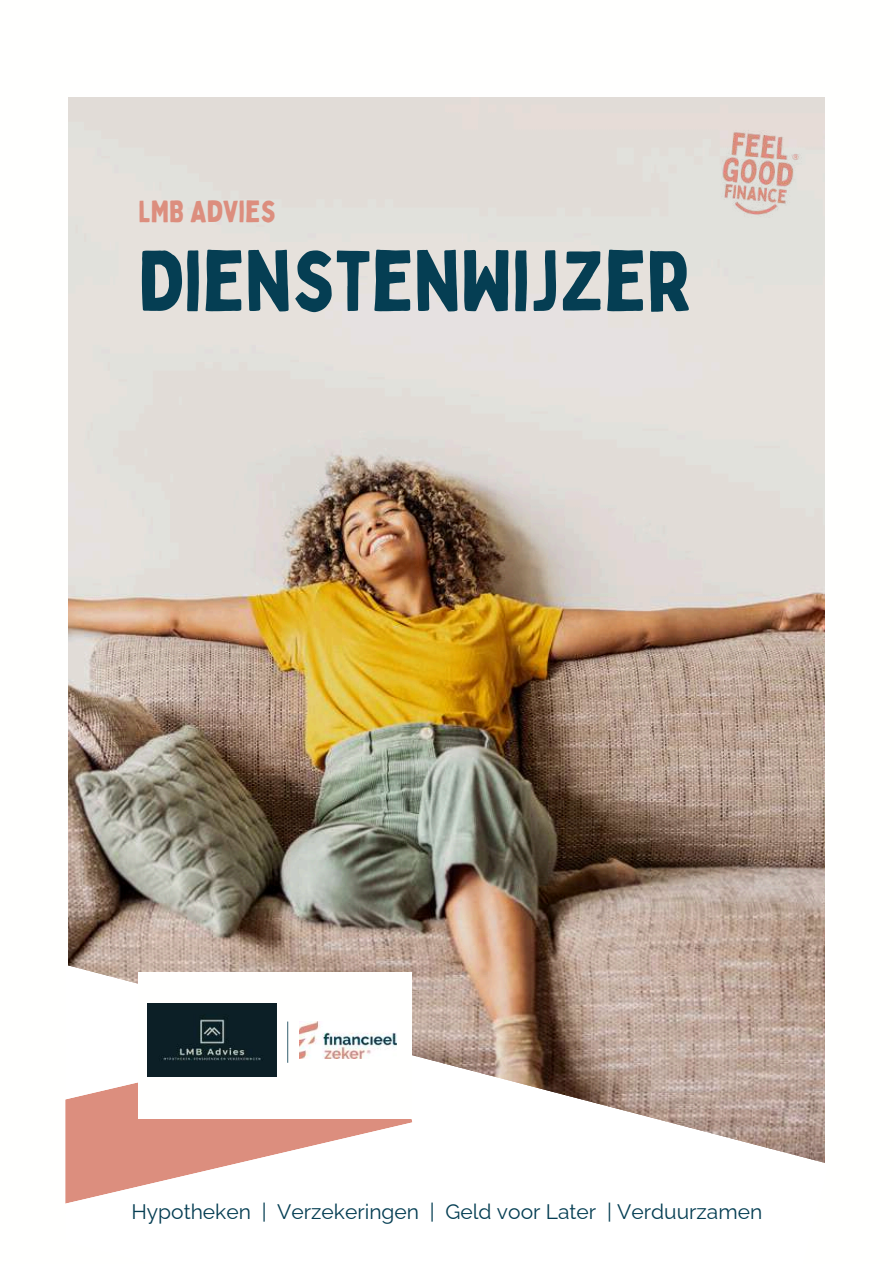
<style>
.page{position:relative;width:894px;height:1264px;background:#fff}
.page>*{position:absolute;margin:0;border:0;box-sizing:border-box;transform-origin:0 0}
.t1{font:84px "Bobby Jones";color:#053e53}
.t2{font:30px "Bobby Jones";color:#dc8e7e}
.t3{font:21px "Raleway";color:#053e53}
</style>
<div class="page">
<img style="left:68px;top:97px;width:756px;height:844px">
<svg style="left:68px;top:941px;width:757px;height:222px"></svg>
<svg style="left:66px;top:1023px;width:346px;height:181px"></svg>
<div style="left:138px;top:971px;width:274px;height:147px;background:#fffffe"></div>
<img style="left:708px;top:125px;width:95px;height:94px">
<img style="left:300px;top:1021px;width:96px;height:37px">
<hr style="left:287px;top:1021px;width:1px;height:41px;background:#4c7280">
<img style="left:148px;top:1003px;width:128px;height:73px">
<h2 class="t2" style="left:138px;top:192px;width:139px">LMB ADVIES</h2>
<h1 class="t1" style="left:138px;top:228px;width:555px">DIENSTENWIJZER</h1>
<p class="t3" style="left:131px;top:1199px;width:632px">Hypotheken | Verzekeringen | Geld voor Later | Verduurzamen</p>
</div>
